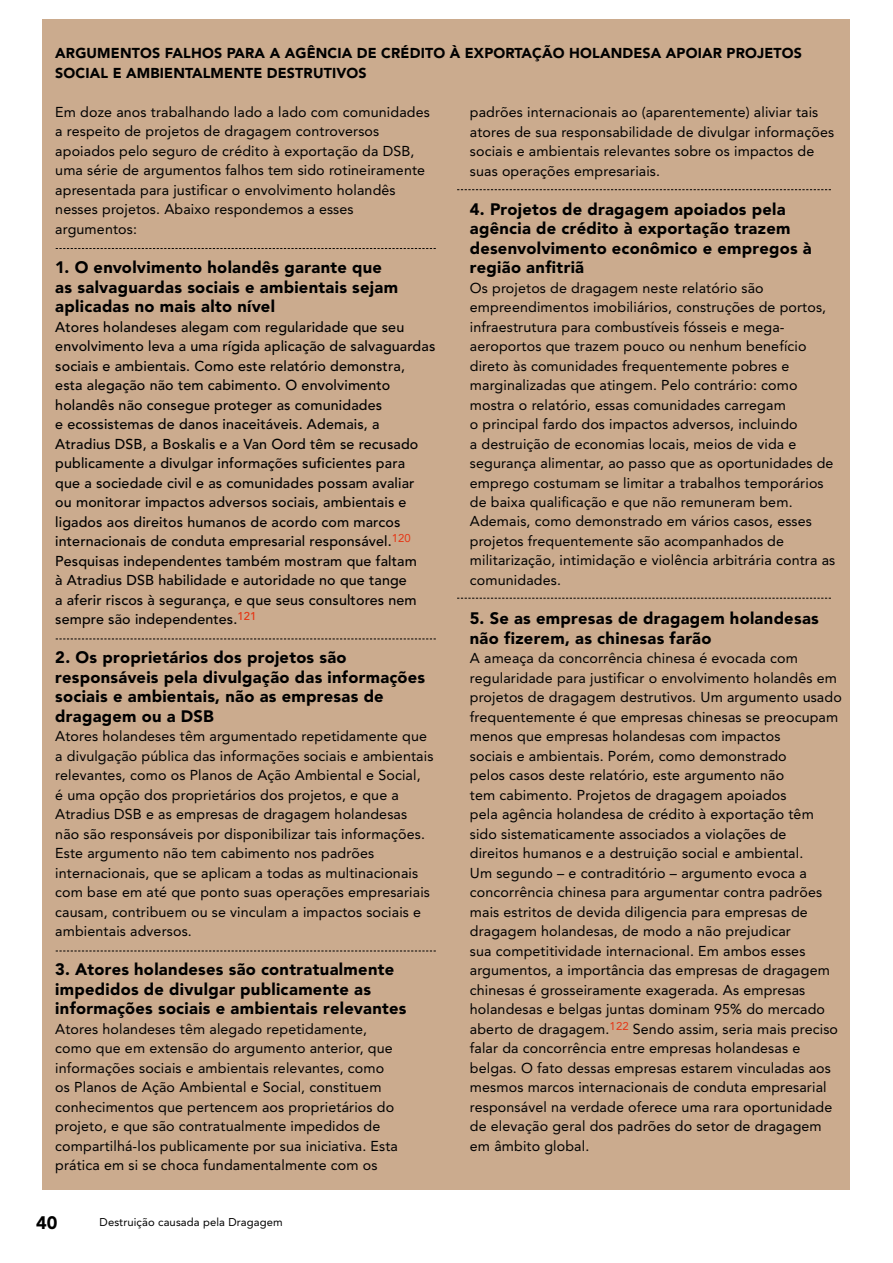
<style>
.page{position:relative;width:893px;height:1263px;background:#fff}
.page>*{position:absolute;margin:0;border:0;box-sizing:border-box;transform-origin:0 0}
.t1{font:900 18px "Avenir";color:#000}
.t2{font:900 16.5px/19.5px "Avenir";letter-spacing:.02em;color:#000}
.t3{font:14.25px/19.5px "Avenir";letter-spacing:.01em;color:#000}
.t4{font:500 14.25px/19.5px "Avenir";letter-spacing:.01em;color:#000}
.t5{font:900 14.25px/19.5px "Avenir";letter-spacing:.01em;color:#000}
.t6{font:11.25px "Avenir";letter-spacing:.01em;color:#000}
</style>
<div class="page">
<div style="left:43px;top:19px;width:807px;height:1170px;background:#cbab8e"></div>
<svg style="left:56px;top:248px;width:380px;height:1px"></svg>
<svg style="left:56px;top:638px;width:380px;height:1px"></svg>
<svg style="left:56px;top:950px;width:380px;height:1px"></svg>
<svg style="left:457px;top:189px;width:374px;height:1px"></svg>
<svg style="left:457px;top:598px;width:374px;height:1px"></svg>
<p class="t5" style="left:55px;top:44px;width:748px">ARGUMENTOS FALHOS PARA A AGÊNCIA DE CRÉDITO À EXPORTAÇÃO HOLANDESA APOIAR PROJETOS<br>SOCIAL E AMBIENTALMENTE DESTRUTIVOS</p>
<p class="t3" style="left:55px;top:102px;width:376px">Em doze anos trabalhando lado a lado com comunidades a respeito de projetos de dragagem controversos apoiados pelo seguro de crédito à exportação da DSB, uma série de argumentos falhos tem sido rotineiramente apresentada para justificar o envolvimento holandês nesses projetos. Abaixo respondemos a esses argumentos:</p>
<p class="t2" style="left:55px;top:257px;width:344px">1. O envolvimento holandês garante que as salvaguardas sociais e ambientais sejam aplicadas no mais alto nível</p>
<p class="t4" style="left:55px;top:317px;width:382px">Atores holandeses alegam com regularidade que seu envolvimento leva a uma rígida aplicação de salvaguardas sociais e ambientais. Como este relatório demonstra, esta alegação não tem cabimento. O envolvimento holandês não consegue proteger as comunidades<br>e ecossistemas de danos inaceitáveis. Ademais, a Atradius DSB, a Boskalis e a Van Oord têm se recusado publicamente a divulgar informações suficientes para<br>que a sociedade civil e as comunidades possam avaliar<br>ou monitorar impactos adversos sociais, ambientais e ligados aos direitos humanos de acordo com marcos internacionais de conduta empresarial responsável.<sup>120<br></sup>Pesquisas independentes também mostram que faltam<br>à Atradius DSB habilidade e autoridade no que tange<br>a aferir riscos à segurança, e que seus consultores nem sempre são independentes.<sup>121</sup></p>
<p class="t2" style="left:55px;top:647px;width:371px">2. Os proprietários dos projetos são responsáveis pela divulgação das informações sociais e ambientais, não as empresas de dragagem ou a DSB</p>
<p class="t3" style="left:55px;top:726px;width:380px">Atores holandeses têm argumentado repetidamente que a divulgação pública das informações sociais e ambientais relevantes, como os Planos de Ação Ambiental e Social,<br>é uma opção dos proprietários dos projetos, e que a Atradius DSB e as empresas de dragagem holandesas não são responsáveis por disponibilizar tais informações.<br>Este argumento não tem cabimento nos padrões internacionais, que se aplicam a todas as multinacionais com base em até que ponto suas operações empresariais causam, contribuem ou se vinculam a impactos sociais e ambientais adversos.</p>
<p class="t2" style="left:55px;top:959px;width:353px">3. Atores holandeses são contratualmente impedidos de divulgar publicamente as informações sociais e ambientais relevantes</p>
<p class="t3" style="left:55px;top:1019px;width:344px">Atores holandeses têm alegado repetidamente, como que em extensão do argumento anterior, que informações sociais e ambientais relevantes, como os Planos de Ação Ambiental e Social, constituem conhecimentos que pertencem aos proprietários do projeto, e que são contratualmente impedidos de compartilhá-los publicamente por sua iniciativa. Esta prática em si se choca fundamentalmente com os</p>
<p class="t1" style="left:36px;top:1211px;width:23px">40</p>
<p class="t6" style="left:100px;top:1215px;width:185px">Destruição causada pela Dragagem</p>
<p class="t3" style="left:470px;top:102px;width:366px">padrões internacionais ao (aparentemente) aliviar tais atores de sua responsabilidade de divulgar informações sociais e ambientais relevantes sobre os impactos de suas operações empresariais.</p>
<p class="t2" style="left:470px;top:199px;width:343px">4. Projetos de dragagem apoiados pela agência de crédito à exportação trazem desenvolvimento econômico e empregos à região anfitriã</p>
<p class="t3" style="left:470px;top:278px;width:367px">Os projetos de dragagem neste relatório são empreendimentos imobiliários, construções de portos, infraestrutura para combustíveis fósseis e mega&shy;aeroportos que trazem pouco ou nenhum benefício direto às comunidades frequentemente pobres e marginalizadas que atingem. Pelo contrário: como mostra o relatório, essas comunidades carregam<br>o principal fardo dos impactos adversos, incluindo<br>a destruição de economias locais, meios de vida e segurança alimentar, ao passo que as oportunidades de emprego costumam se limitar a trabalhos temporários de baixa qualificação e que não remuneram bem.<br>Ademais, como demonstrado em vários casos, esses projetos frequentemente são acompanhados de militarização, intimidação e violência arbitrária contra as comunidades.</p>
<p class="t2" style="left:470px;top:608px;width:350px">5. Se as empresas de dragagem holandesas não fizerem, as chinesas farão</p>
<p class="t3" style="left:470px;top:648px;width:373px">A ameaça da concorrência chinesa é evocada com regularidade para justificar o envolvimento holandês em projetos de dragagem destrutivos. Um argumento usado frequentemente é que empresas chinesas se preocupam menos que empresas holandesas com impactos<br>sociais e ambientais. Porém, como demonstrado<br>pelos casos deste relatório, este argumento não<br>tem cabimento. Projetos de dragagem apoiados<br>pela agência holandesa de crédito à exportação têm sido sistematicamente associados a violações de<br>direitos humanos e a destruição social e ambiental.<br>Um segundo – e contraditório – argumento evoca a concorrência chinesa para argumentar contra padrões mais estritos de devida diligencia para empresas de dragagem holandesas, de modo a não prejudicar<br>sua competitividade internacional. Em ambos esses argumentos, a importância das empresas de dragagem chinesas é grosseiramente exagerada. As empresas holandesas e belgas juntas dominam 95% do mercado aberto de dragagem.<sup>122</sup> Sendo assim, seria mais preciso falar da concorrência entre empresas holandesas e belgas. O fato dessas empresas estarem vinculadas aos mesmos marcos internacionais de conduta empresarial responsável na verdade oferece uma rara oportunidade de elevação geral dos padrões do setor de dragagem em âmbito global.</p>
</div>
